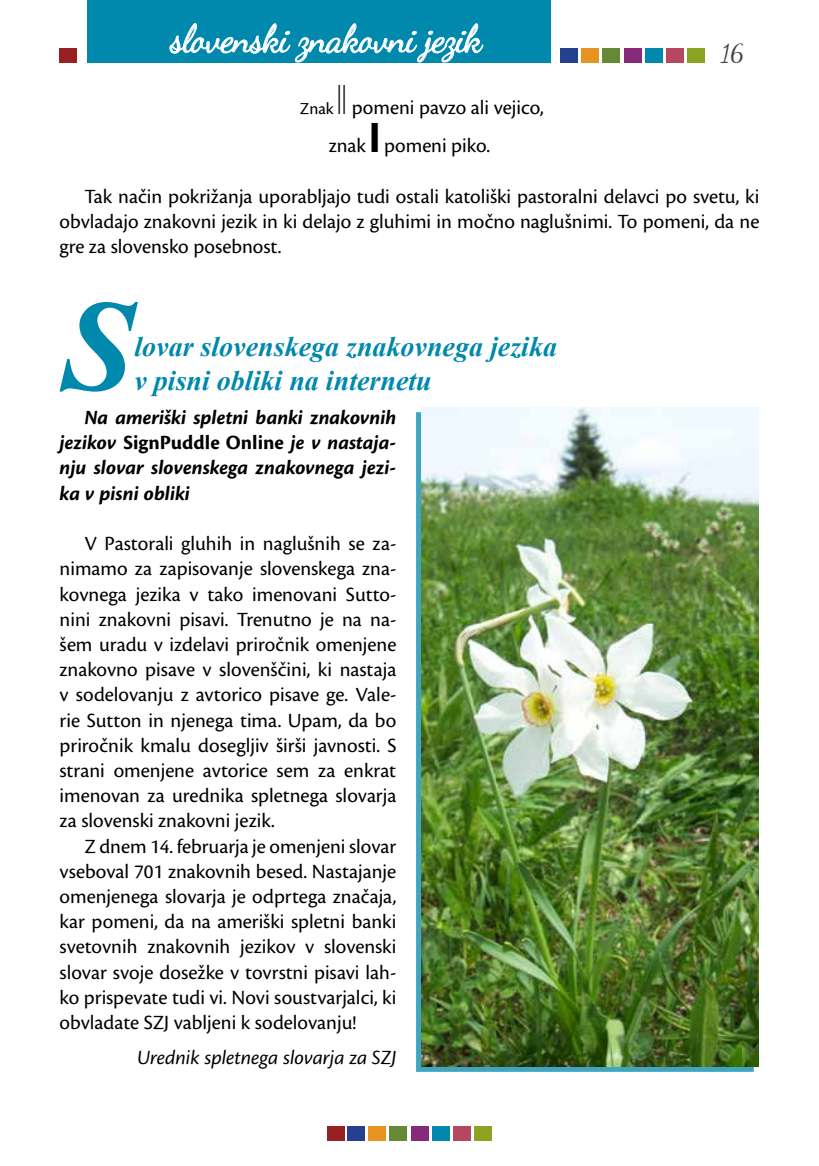
<style>
.page{position:relative;width:819px;height:1166px;background:#fff}
.page>*{position:absolute;margin:0;border:0;box-sizing:border-box;transform-origin:0 0}
.t1{font:italic 700 129.5px "Times New Roman";color:#0088ad}
.t2{font:38.5px "Dancing Script OT";letter-spacing:-.02em;color:#fff}
.t3{font:italic 700 28px/33.6px "Times New Roman";color:#0088ad}
.t4{font:24.5px "Dancing Script OT";color:#414042}
.t5{font:21px/25.2px "Cronos Pro";color:#000;text-align:justify}
.t6{font:italic 700 21px/25.2px "Cronos Pro";letter-spacing:-.005em;color:#000;text-align:justify}
.t7{font:italic 21px "Cronos Pro";letter-spacing:-.005em;color:#000}
.s1{font-size:17.5px}
.s2{font-family:"Sutton US";font-size:31.5px}
.s3{font-style:normal}
</style>
<div class="page">
<div style="left:581px;top:48px;width:17px;height:15px;background:#e69320"></div>
<div style="left:602px;top:48px;width:17px;height:15px;background:#658935"></div>
<div style="left:560px;top:48px;width:17px;height:15px;background:#25408f"></div>
<div style="left:624px;top:48px;width:17px;height:15px;background:#862a7c"></div>
<div style="left:645px;top:48px;width:17px;height:15px;background:#0088ad"></div>
<div style="left:666px;top:48px;width:17px;height:15px;background:#b5475f"></div>
<div style="left:687px;top:48px;width:17px;height:15px;background:#8ba223"></div>
<div style="left:60px;top:48px;width:17px;height:15px;background:#981f22"></div>
<div style="left:347px;top:1125px;width:17px;height:15px;background:#25408f"></div>
<div style="left:368px;top:1125px;width:17px;height:15px;background:#e69320"></div>
<div style="left:327px;top:1125px;width:17px;height:15px;background:#981f22"></div>
<div style="left:389px;top:1125px;width:18px;height:15px;background:#658935"></div>
<div style="left:411px;top:1125px;width:17px;height:15px;background:#862a7c"></div>
<div style="left:432px;top:1125px;width:17px;height:15px;background:#0088ad"></div>
<div style="left:453px;top:1125px;width:17px;height:15px;background:#b5475f"></div>
<div style="left:475px;top:1125px;width:17px;height:15px;background:#8ba223"></div>
<div style="left:87px;top:0;width:464px;height:63px;background:#0088ad"></div>
<svg style="left:169px;top:23px;width:315px;height:40px"></svg>
<div style="left:416px;top:412px;width:337px;height:660px;background:#40a5c1"></div>
<img style="left:421px;top:408px;width:337px;height:659px">
<h2 class="t2" style="left:171px;top:16px;width:313px">slovenski znakovni jezik</h2>
<p class="t5" style="left:329px;top:89px;width:217px;line-height:37.8px;text-indent:-29px"><span class="s1">Znak</span> <span class="s2">,</span> pomeni pavzo ali vejico, znak <span class="s2">.</span> pomeni piko.</p>
<p class="t5" style="left:60px;top:184px;width:701px;text-indent:25px">Tak način pokrižanja uporabljajo tudi ostali katoliški pastoralni delavci po svetu, ki obvladajo znakovni jezik in ki delajo z gluhimi in močno naglušnimi. To pomeni, da ne gre za slovensko posebnost.</p>
<p class="t4" style="left:720px;top:39px;width:26px">16</p>
<h1 class="t1" style="left:62px;top:256px;width:73px">S</h1>
<h3 class="t3" style="left:134px;top:329px;width:424px">lovar slovenskega znakovnega jezika v pisni obliki na internetu</h3>
<p class="t6" style="left:60px;top:405px;width:338px;text-indent:25px">Na ameriški spletni banki znakovnih jezikov <span class="s3">SignPuddle Online</span> je v nastaja&shy;nju slovar slovenskega znakovnega jezi&shy;ka v pisni obliki</p>
<p class="t5" style="left:60px;top:531px;width:338px;text-indent:25px">V Pastorali gluhih in naglušnih se za&shy;nimamo za zapisovanje slovenskega zna&shy;kovnega jezika v tako imenovani Sutto&shy;nini znakovni pisavi. Trenutno je na na&shy;šem uradu v izdelavi priročnik omenjene znakovno pisave v slovenščini, ki nastaja v sodelovanju z avtorico pisave ge. Vale&shy;rie Sutton in njenega tima. Upam, da bo priročnik kmalu dosegljiv širši javnosti. S strani omenjene avtorice sem za enkrat imenovan za urednika spletnega slovarja za slovenski znakovni jezik.</p>
<p class="t5" style="left:60px;top:833px;width:338px;text-indent:25px">Z dnem 14. februarja je omenjeni slovar vseboval 701 znakovnih besed. Nastajanje omenjenega slovarja je odprtega značaja, kar pomeni, da na ameriški spletni banki svetovnih znakovnih jezikov v slovenski slovar svoje dosežke v tovrstni pisavi lah&shy;ko prispevate tudi vi. Novi soustvarjalci, ki obvladate SZJ vabljeni k sodelovanju!</p>
<p class="t7" style="left:137px;top:1045px;width:261px">Urednik spletnega slovarja za SZJ</p>
</div>
